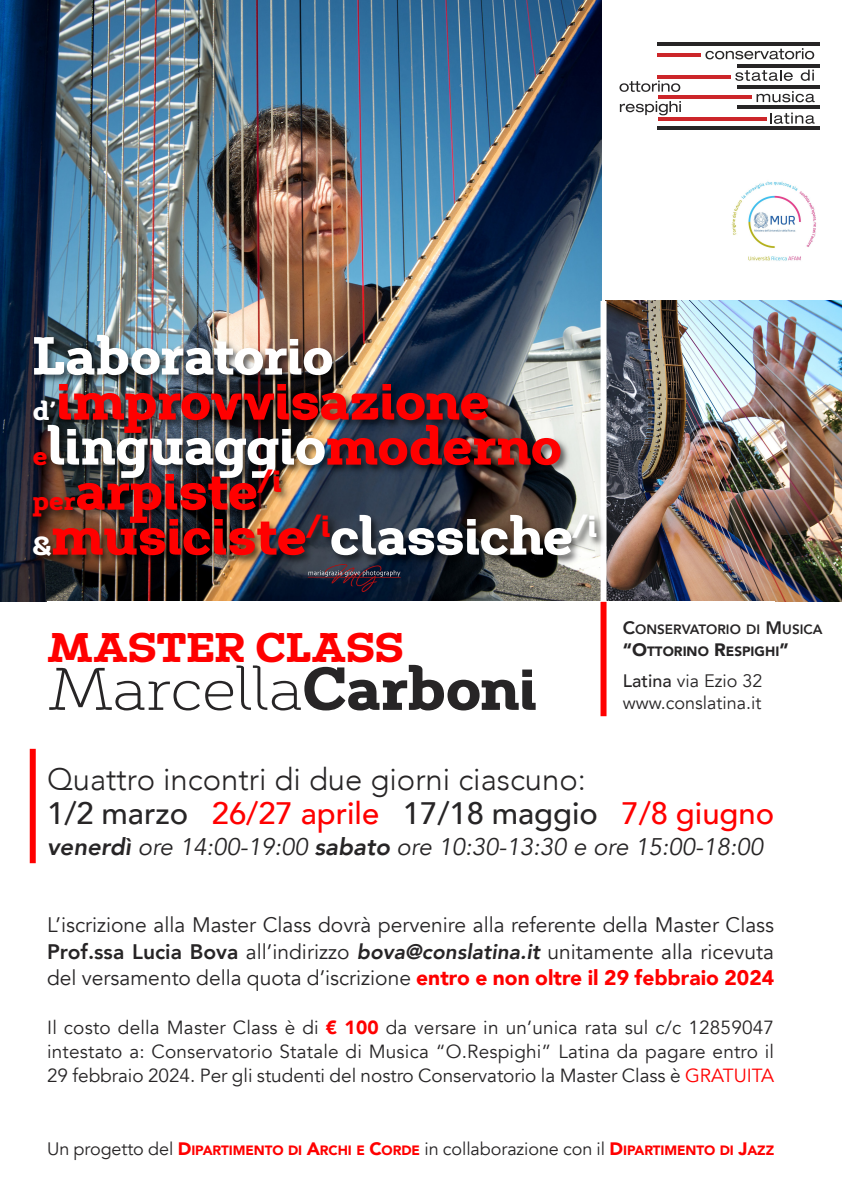
<style>
.page{position:relative;width:842px;height:1191px;background:#fff}
.page>*{position:absolute;margin:0;border:0;box-sizing:border-box;transform-origin:0 0}
.t1{font:60px "Monodia";color:#272526}
.t2{font:700 53px/45px "Monodia";color:#f00}
.t3{font:700 41px "Monodia";color:#f00}
.t4{font:300 31px/34.2px "Avenir";color:#272526}
.t5{font:italic 24px "Avenir";color:#272526}
.t6{font:21px/26.7px "Avenir";color:#272526;text-align:justify}
.t7{font:19px/24.4px "Avenir";letter-spacing:-.005em;color:#272526;text-align:justify}
.t8{font:18px/21.5px "Avenir";color:#272526}
.t9{font:900 13.5px "Avenir";letter-spacing:-.005em;color:#f00}
.t10{font:800 13.5px/21.6px "Avenir";color:#272526}
.s1{color:#fff}
.s2{font-size:26px;color:#fff}
.s3{font-size:26px}
.s4{font-weight:700}
.s5{font-size:18px}
.s6{font-weight:900;font-size:18px}
.s7{font-weight:900}
.s8{font-weight:500}
.s9{font-weight:500;color:#f00}
.s10{font-weight:800}
.s11{font-weight:800;font-style:italic}
.s12{font-weight:900;color:#f00}
.s13{color:#f00}
.s14{font-weight:400;font-size:18px;color:#272526}
</style>
<div class="page">
<img style="left:0;top:0;width:601px;height:602px">
<img style="left:606px;top:301px;width:236px;height:301px">
<svg style="left:619px;top:81px;width:61px;height:11px"></svg>
<svg style="left:620px;top:101px;width:61px;height:14px"></svg>
<svg style="left:705px;top:48px;width:109px;height:11px"></svg>
<svg style="left:735px;top:70px;width:58px;height:11px"></svg>
<svg style="left:801px;top:70px;width:13px;height:11px"></svg>
<svg style="left:756px;top:91px;width:59px;height:11px"></svg>
<svg style="left:770px;top:113px;width:45px;height:11px"></svg>
<hr style="left:658px;top:42px;width:162px;height:4px;background:#272526">
<hr style="left:658px;top:54px;width:43px;height:3px;background:#cc262a">
<hr style="left:658px;top:75px;width:73px;height:3px;background:#cc262a">
<hr style="left:658px;top:95px;width:93px;height:3px;background:#cc262a">
<hr style="left:658px;top:117px;width:108px;height:3px;background:#cc262a">
<hr style="left:737px;top:65px;width:83px;height:3px;background:#272526">
<hr style="left:737px;top:85px;width:83px;height:3px;background:#272526">
<hr style="left:737px;top:106px;width:83px;height:3px;background:#272526">
<hr style="left:658px;top:126px;width:162px;height:3px;background:#272526">
<img style="left:731px;top:181px;width:85px;height:80px">
<div style="left:600px;top:301px;width:6px;height:301px;background:#fff"></div>
<div style="left:600px;top:602px;width:6px;height:114px;background:#f00"></div>
<div style="left:30px;top:749px;width:6px;height:114px;background:#f00"></div>
<img style="left:838px;top:325px;width:4px;height:260px">
<img style="left:0;top:325px;width:647px;height:260px">
<h2 class="t2" style="left:33px;top:338px;width:566px"><span class="s1">Laboratorio </span><span class="s2">d’</span>improvvisazione <span class="s3">e</span><span class="s1">linguaggio</span>moderno <span class="s3">per</span>arpiste<sup>/i </sup><span class="s2">&amp;</span>musiciste<sup>/i</sup><span class="s1">classiche</span><sup>/i</sup></h2>
<h3 class="t3" style="left:47px;top:631px;width:358px">MASTER CLASS</h3>
<h1 class="t1" style="left:47px;top:655px;width:492px">Marcella<span class="s4">Carboni</span></h1>
<p class="t10" style="left:623px;top:619px;width:201px"><span class="s5">C</span>ONSERVATORIO DI <span class="s5">M</span>USICA <span class="s6">“O</span><span class="s7">TTORINO</span> <span class="s6">R</span><span class="s7">ESPIGHI</span><span class="s6">”</span></p>
<p class="t8" style="left:623px;top:670px;width:141px"><span class="s8">Latina</span> via Ezio 32 www.conslatina.it</p>
<h3 class="t4" style="left:47px;top:763px;width:728px">Quattro incontri di due giorni ciascuno:<br><span class="s8">1/2 marzo</span> <span class="s9">26/27 aprile</span> <span class="s8">17/18 maggio</span> <span class="s9">7/8 giugno</span></h3>
<p class="t5" style="left:47px;top:830px;width:717px"><span class="s10">venerdì</span> ore 14:00-19:00 <span class="s10">sabato</span> ore 10:30-13:30 e ore 15:00-18:00</p>
<p class="t6" style="left:47px;top:912px;width:729px">L’iscrizione alla Master Class dovrà pervenire alla referente della Master Class <span class="s10">Prof.ssa Lucia Bova</span> all’indirizzo <span class="s11">bova@conslatina.it</span> unitamente alla ricevuta del versamento della quota d’iscrizione <span class="s12">entro e non oltre il 29 febbraio 2024</span></p>
<p class="t7" style="left:47px;top:1015px;width:729px">Il costo della Master Class è di <span class="s12">€ 100</span> da versare in un’unica rata sul c/c 12859047 intestato a: Conservatorio Statale di Musica “O.Respighi” Latina da pagare entro il 29 febbraio 2024. Per gli studenti del nostro Conservatorio la Master Class è <span class="s13">GRATUITA</span></p>
<p class="t9" style="left:47px;top:1141px;width:728px"><span class="s14">Un progetto del</span> <span class="s5">D</span>IPARTIMENTO DI <span class="s5">A</span>RCHI E <span class="s5">C</span>ORDE <span class="s14">in collaborazione con il</span> <span class="s5">D</span>IPARTIMENTO DI <span class="s5">J</span>AZZ</p>
</div>
